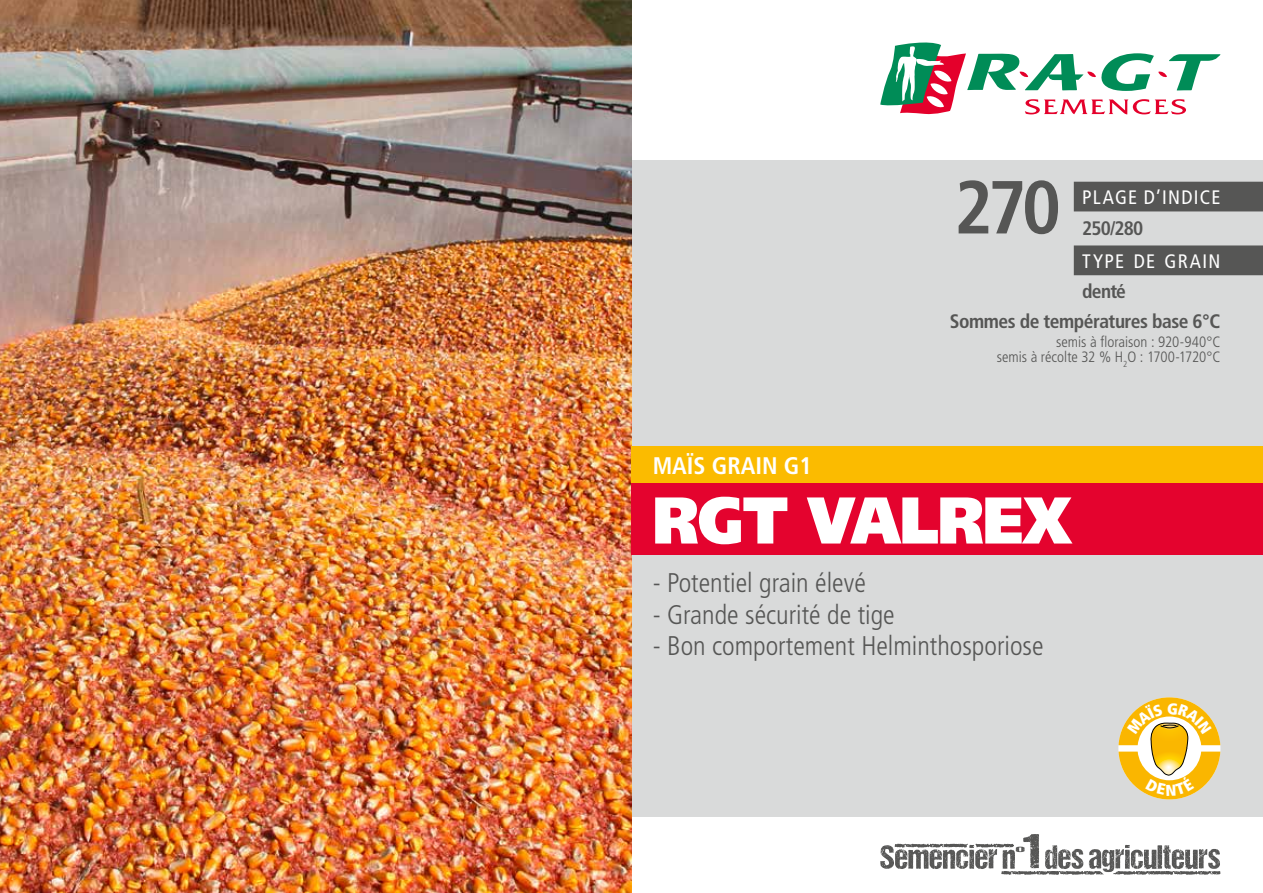
<style>
.page{position:relative;width:1263px;height:893px;background:#fff}
.page>*{position:absolute;margin:0;border:0;box-sizing:border-box;transform-origin:0 0}
.t1{font:700 condensed 75px "Frutiger LT Std";color:#565655}
.t2{font:900 66px "Frutiger LT Std";letter-spacing:-.02em;color:#fff;scale:.9 1}
.t3{font:300 condensed 27px "Frutiger LT Std";color:#565655}
.t4{font:700 condensed 24px "Frutiger LT Std";color:#fff}
.t5{font:700 condensed 19.5px/29.7px "Frutiger LT Std";letter-spacing:-.025em;color:#565655}
.t6{font:condensed 19.5px "Frutiger LT Std";letter-spacing:.065em;color:#fff}
.t7{font:300 condensed 15px/15px "Frutiger LT Std";color:#565655;text-align:right}
</style>
<div class="page">
<div style="left:631px;top:160px;width:632px;height:657px;background:#d9dada"></div>
<svg style="left:880px;top:43px;width:340px;height:72px"></svg>
<svg style="left:880px;top:834px;width:340px;height:41px"></svg>
<img style="left:0;top:0;width:631px;height:893px">
<div style="left:631px;top:483px;width:632px;height:72px;background:#e4032e"></div>
<div style="left:631px;top:446px;width:632px;height:37px;background:#fbbb00"></div>
<svg style="left:1074px;top:182px;width:189px;height:93px"></svg>
<svg style="left:1118px;top:697px;width:102px;height:102px"></svg>
<p class="t4" style="left:653px;top:452px;width:161px">MAÏS GRAIN G1</p>
<h1 class="t1" style="left:954px;top:163px;width:109px">270</h1>
<p class="t6" style="left:1082px;top:186px;width:140px">PLAGE D’INDICE</p>
<p class="t5" style="left:1082px;top:213px;width:63px">250/280</p>
<p class="t6" style="left:1082px;top:250px;width:140px">TYPE DE GRAIN</p>
<p class="t5" style="left:950px;top:277px;width:272px;text-indent:132px">denté<br>Sommes de températures base 6°C</p>
<p class="t7" style="left:997px;top:335px;width:225px">semis à floraison : 920-940°C<br>semis à récolte 32 % H<sub>2</sub>O : 1700-1720°C</p>
<h2 class="t2" style="left:653px;top:480px;width:467px">RGT VALREX</h2>
<p class="t3" style="left:653px;top:567px;width:215px">- Potentiel grain élevé</p>
<p class="t3" style="left:653px;top:599px;width:243px">- Grande sécurité de tige</p>
<p class="t3" style="left:653px;top:631px;width:392px">- Bon comportement Helminthosporiose</p>
</div>
